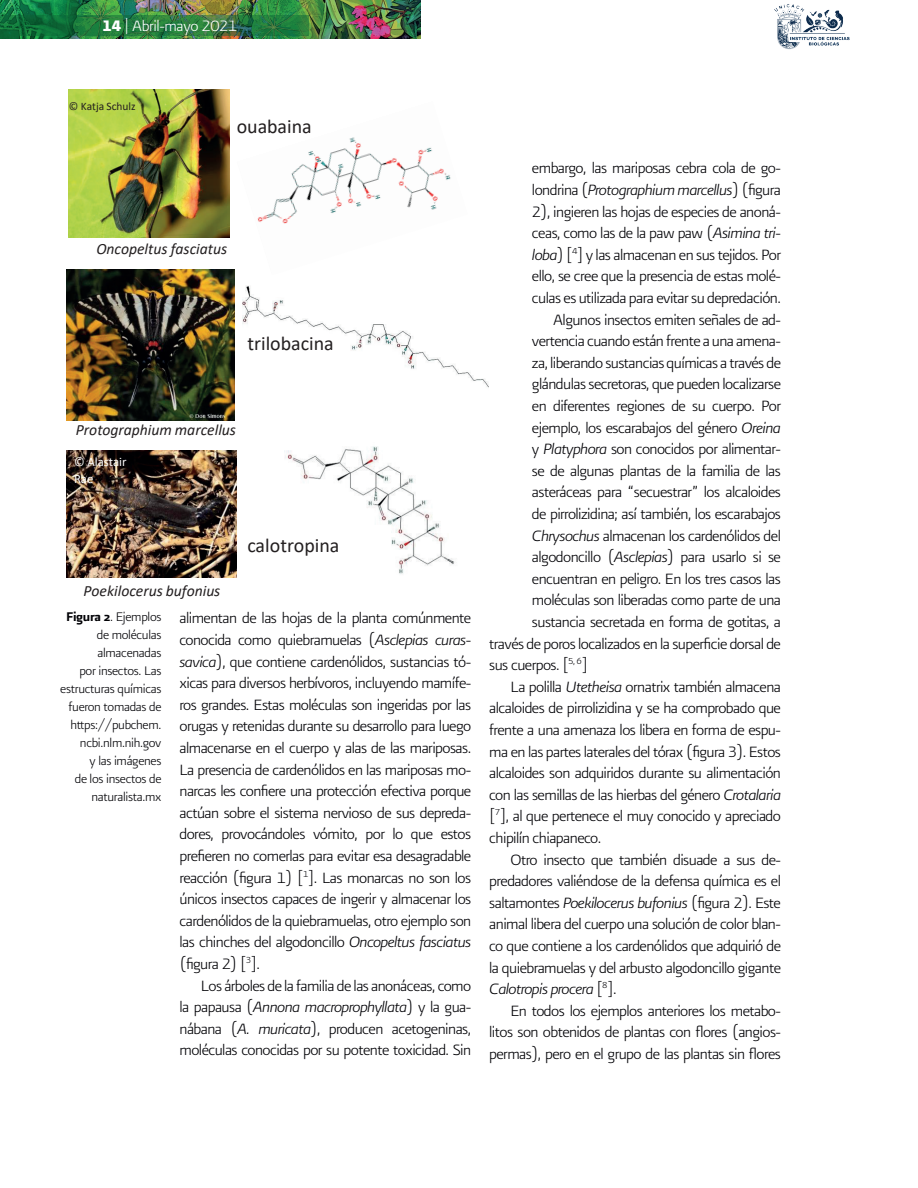
<style>
.page{position:relative;width:918px;height:1188px;background:#fff}
.page>*{position:absolute;margin:0;border:0;box-sizing:border-box;transform-origin:0 0}
.t1{font:19.95px "Calibri";color:#231f20}
.t2{font:18px/21.6px "Presidencia Fina";letter-spacing:-.03em;color:#020206;text-align:justify}
.t3{font:italic 18px "Presidencia Fina";letter-spacing:-.03em;color:#020206}
.t4{font:18px "Presidencia Fina";letter-spacing:-.02em;color:#fff}
.t5{font:italic 15.75px "Calibri";color:#231f20}
.t6{font:15px/18px "Presidencia Fina";letter-spacing:-.02em;color:#020206;text-align:right}
.t7{font:12.75px/16.5px "Calibri";color:#fff}
.t8{font:11.4px "Calibri";color:#231f20}
.s1{font-family:"Presidencia Fuerte"}
.s2{font-family:"Presidencia Firme CC"}
.s3{font-style:italic}
.s4{font-style:normal}
</style>
<div class="page">
<img style="left:0;top:0;width:421px;height:39px">
<svg style="left:0;top:16px;width:308px;height:20px;background:#22763d"></svg>
<img style="left:774px;top:4px;width:76px;height:45px">
<img style="left:68px;top:90px;width:161px;height:148px">
<img style="left:66px;top:269px;width:168px;height:152px">
<img style="left:242px;top:285px;width:247px;height:103px">
<img style="left:284px;top:446px;width:171px;height:128px">
<img style="left:66px;top:451px;width:171px;height:127px">
<img style="left:257px;top:137px;width:194px;height:87px">
<p class="t4" style="left:102px;top:16px;width:137px"><span class="s1">14</span> | Abril-mayo 2021</p>
<p class="t8" style="left:69px;top:98px;width:68px">© Katja Schulz</p>
<p class="t1" style="left:237px;top:112px;width:77px">ouabaina</p>
<p class="t5" style="left:96px;top:238px;width:132px">Oncopeltus fasciatus</p>
<p class="t1" style="left:247px;top:330px;width:88px">trilobacina</p>
<p class="t5" style="left:76px;top:419px;width:162px">Protographium marcellus</p>
<p class="t7" style="left:74px;top:453px;width:54px">© Alastair<br>Rae</p>
<p class="t5" style="left:83px;top:580px;width:139px">Poekilocerus bufonius</p>
<p class="t1" style="left:247px;top:531px;width:93px">calotropina</p>
<p class="t6" style="left:60px;top:607px;width:103px"><span class="s2">Figura 2</span>. Ejemplos de moléculas almacenadas<br>por insectos. Las estructuras químicas fueron tomadas de https://pubchem. ncbi.nlm.nih.gov<br>y las imágenes<br>de los insectos de naturalista.mx</p>
<p class="t2" style="left:179px;top:607px;width:293px">alimentan de las hojas de la planta comúnmente conocida como quiebramuelas (<span class="s3">Asclepias curas&shy;savica</span>), que contiene cardenólidos, sustancias tó&shy;xicas para diversos herbívoros, incluyendo mamífe&shy;ros grandes. Estas moléculas son ingeridas por las orugas y retenidas durante su desarrollo para luego almacenarse en el cuerpo y alas de las mariposas.<br>La presencia de cardenólidos en las mariposas mo&shy;narcas les confiere una protección efectiva porque actúan sobre el sistema nervioso de sus depreda&shy;dores, provocándoles vómito, por lo que estos prefieren no comerlas para evitar esa desagradable reacción (figura 1) [<sup>1</sup>]. Las monarcas no son los únicos insectos capaces de ingerir y almacenar los cardenólidos de la quiebramuelas, otro ejemplo son las chinches del algodoncillo <span class="s3">Oncopeltus fasciatus </span>(figura 2) [<sup>3</sup>].</p>
<p class="t2" style="left:179px;top:974px;width:293px;text-indent:21px">Los árboles de la familia de las anonáceas, como la papausa (<span class="s3">Annona macroprophyllata</span>) y la gua&shy;nábana (<span class="s3">A. muricata</span>), producen acetogeninas, moléculas conocidas por su potente toxicidad. Sin</p>
<p class="t2" style="left:532px;top:157px;width:251px">embargo, las mariposas cebra cola de go-</p>
<p class="t3" style="left:532px;top:180px;width:250px"><span class="s4">londrina (</span>Protographium marcellus<span class="s4">) (figura</span></p>
<p class="t2" style="left:532px;top:200px;width:250px">2), ingieren las hojas de especies de anoná-</p>
<p class="t2" style="left:532px;top:222px;width:250px">ceas, como las de la paw paw (<span class="s3">Asimina tri-</span></p>
<p class="t2" style="left:532px;top:244px;width:251px"><span class="s3">loba</span>) [<sup>4</sup>] y las almacenan en sus tejidos. Por</p>
<p class="t2" style="left:532px;top:265px;width:251px">ello, se cree que la presencia de estas molé-</p>
<p class="t2" style="left:532px;top:287px;width:250px">culas es utilizada para evitar su depredación.</p>
<p class="t2" style="left:553px;top:308px;width:229px">Algunos insectos emiten señales de ad-</p>
<p class="t2" style="left:532px;top:330px;width:251px">vertencia cuando están frente a una amena-</p>
<p class="t2" style="left:532px;top:352px;width:251px">za, liberando sustancias químicas a través de</p>
<p class="t2" style="left:532px;top:373px;width:251px">glándulas secretoras, que pueden localizarse</p>
<p class="t2" style="left:532px;top:395px;width:251px">en diferentes regiones de su cuerpo. Por</p>
<p class="t2" style="left:532px;top:416px;width:250px">ejemplo, los escarabajos del género <span class="s3">Oreina</span></p>
<p class="t2" style="left:532px;top:438px;width:251px">y <span class="s3">Platyphora</span> son conocidos por alimentar-</p>
<p class="t2" style="left:532px;top:460px;width:250px">se de algunas plantas de la familia de las</p>
<p class="t2" style="left:532px;top:481px;width:250px">asteráceas para “secuestrar” los alcaloides</p>
<p class="t2" style="left:532px;top:503px;width:250px">de pirrolizidina; así también, los escarabajos</p>
<p class="t2" style="left:532px;top:524px;width:250px"><span class="s3">Chrysochus</span> almacenan los cardenólidos del</p>
<p class="t2" style="left:532px;top:546px;width:250px">algodoncillo (<span class="s3">Asclepias</span>) para usarlo si se</p>
<p class="t2" style="left:532px;top:568px;width:250px">encuentran en peligro. En los tres casos las</p>
<p class="t2" style="left:532px;top:589px;width:251px">moléculas son liberadas como parte de una</p>
<p class="t2" style="left:532px;top:611px;width:251px">sustancia secretada en forma de gotitas, a</p>
<p class="t2" style="left:489px;top:632px;width:293px">través de poros localizados en la superficie dorsal de</p>
<p class="t2" style="left:489px;top:654px;width:100px">sus cuerpos. [<sup>5,</sup> <sup>6</sup>]</p>
<p class="t2" style="left:511px;top:676px;width:272px">La polilla <span class="s3">Utetheisa</span> ornatrix también almacena</p>
<p class="t2" style="left:489px;top:697px;width:293px">alcaloides de pirrolizidina y se ha comprobado que</p>
<p class="t2" style="left:489px;top:719px;width:293px">frente a una amenaza los libera en forma de espu-</p>
<p class="t2" style="left:489px;top:740px;width:293px">ma en las partes laterales del tórax (figura 3). Estos</p>
<p class="t2" style="left:489px;top:762px;width:293px">alcaloides son adquiridos durante su alimentación</p>
<p class="t2" style="left:489px;top:784px;width:293px">con las semillas de las hierbas del género <span class="s3">Crotalaria</span></p>
<p class="t2" style="left:489px;top:805px;width:293px">[<sup>7</sup>], al que pertenece el muy conocido y apreciado</p>
<p class="t2" style="left:489px;top:827px;width:114px">chipilín chiapaneco.</p>
<p class="t2" style="left:511px;top:848px;width:272px">Otro insecto que también disuade a sus de-</p>
<p class="t2" style="left:489px;top:870px;width:293px">predadores valiéndose de la defensa química es el</p>
<p class="t2" style="left:489px;top:892px;width:293px">saltamontes <span class="s3">Poekilocerus bufonius</span> (figura 2). Este</p>
<p class="t2" style="left:489px;top:913px;width:293px">animal libera del cuerpo una solución de color blan-</p>
<p class="t2" style="left:489px;top:935px;width:293px">co que contiene a los cardenólidos que adquirió de</p>
<p class="t2" style="left:489px;top:956px;width:293px">la quiebramuelas y del arbusto algodoncillo gigante</p>
<p class="t3" style="left:489px;top:979px;width:129px">Calotropis procera <span class="s4">[</span><sup>8</sup><span class="s4">].</span></p>
<p class="t2" style="left:511px;top:1000px;width:272px">En todos los ejemplos anteriores los metabo-</p>
<p class="t2" style="left:489px;top:1021px;width:293px">litos son obtenidos de plantas con flores (angios-</p>
<p class="t2" style="left:489px;top:1043px;width:293px">permas), pero en el grupo de las plantas sin flores</p>
</div>
